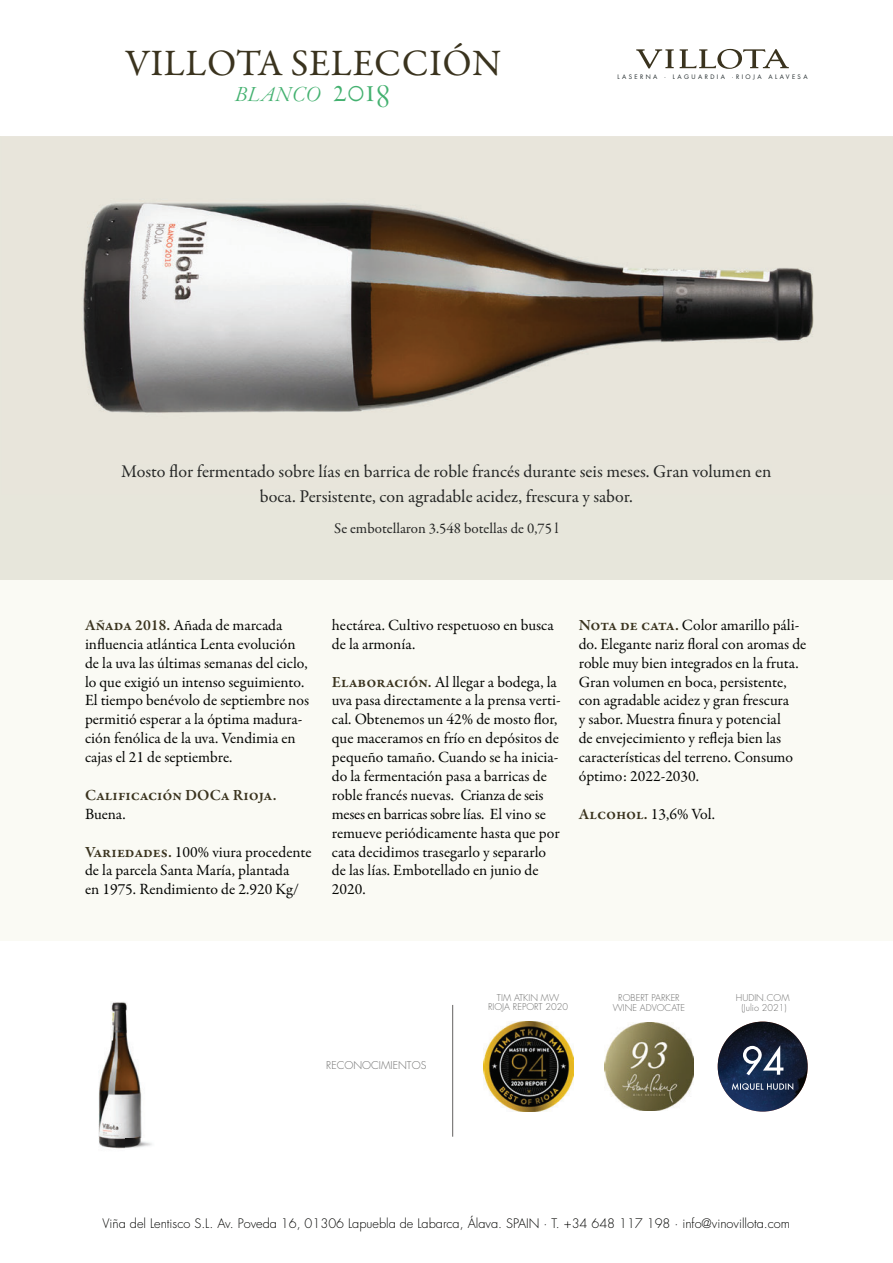
<style>
.page{position:relative;width:893px;height:1263px;background:#fff}
.page>*{position:absolute;margin:0;border:0;box-sizing:border-box;transform-origin:0 0}
.t1{font:37.5px "Garamond Premr Pro";letter-spacing:.02em;color:#3a331e}
.t2{font:30px "Garamond Premr Pro Lt It Disp";color:#44b170}
.t3{font:18px/25.2px "Garamond Premr Pro";color:#262726}
.t4{font:15.75px/18.9px "Garamond Premr Pro";color:#040503}
.t5{font:600 15.75px "Garamond Premr Pro";letter-spacing:-.005em;color:#3a331e}
.t6{font:15px "Garamond Premr Pro";color:#262726}
.t7{font:300 12.75px "Futura Std";color:#040503}
.t8{font:300 10.5px "Futura Std";color:#6f6f6e}
.t9{font:300 9.15px/9.1px "Futura Std";color:#6f6f6e;text-align:center}
.t10{font:6px "Futura Std";letter-spacing:.4em;color:#252d2f}
.s1{font-family:"Garamond Premr Pro Lt Disp";font-size:40.5px}
.s2{font-weight:600;color:#3a331e}
</style>
<div class="page">
<svg style="left:680px;top:49px;width:109px;height:20px"></svg>
<svg style="left:636px;top:49px;width:38px;height:19px"></svg>
<div style="left:0;top:136px;width:893px;height:444px;background:#e7e6db"></div>
<div style="left:0;top:580px;width:893px;height:361px;background:#fafaf4"></div>
<img style="left:718px;top:1022px;width:90px;height:90px;border-radius:50%">
<svg style="left:743px;top:1045px;width:40px;height:30px"></svg>
<svg style="left:732px;top:1083px;width:61px;height:7px"></svg>
<img style="left:98px;top:1002px;width:54px;height:147px">
<img style="left:605px;top:1022px;width:88px;height:89px">
<img style="left:484px;top:1022px;width:90px;height:89px">
<img style="left:83px;top:203px;width:731px;height:210px">
<hr style="left:452px;top:1005px;width:1px;height:132px;background:#636261">
<h1 class="t1" style="left:125px;top:48px;width:378px">VILLOTA SELECCIÓN</h1>
<h2 class="t2" style="left:235px;top:73px;width:157px">blanco <span class="s1">2018</span></h2>
<p class="t10" style="left:617px;top:73px;width:192px">LASERNA · LAGUARDIA ·RIOJA ALAVESA</p>
<p class="t3" style="left:299px;top:460px;width:473px;text-indent:-178px">Mosto flor fermentado sobre lías en barrica de roble francés durante seis meses. Gran volumen en<br>P itt</p>
<p class="t3" style="left:436px;top:485px;width:31px">d bl</p>
<p class="t3" style="left:490px;top:485px;width:42px">id f</p>
<p class="t3" style="left:606px;top:485px;width:10px">b</p>
<p class="t3" style="left:260px;top:485px;width:374px">boca. ers s en e, con agra a e ac ez, rescura y sa or.</p>
<p class="t6" style="left:334px;top:522px;width:226px">Se embotellaron 3.548 botellas de 0,75 l</p>
<p class="t4" style="left:85px;top:617px;width:226px"><span class="s2">Añada 2018.</span> Añada de marcada influencia atlántica Lenta evolución de la uva las últimas semanas del ciclo, lo que exigió un intenso seguimiento.<br>El tiempo benévolo de septiembre nos permitió esperar a la óptima madura&shy;ción fenólica de la uva. Vendimia en cajas el 21 de septiembre.</p>
<p class="t5" style="left:85px;top:785px;width:193px">Calificación DOCa Rioja.</p>
<p class="t4" style="left:85px;top:805px;width:42px">Buena.</p>
<p class="t4" style="left:85px;top:843px;width:228px"><span class="s2">Variedades.</span> 100% viura procedente de la parcela Santa María, plantada<br>en 1975. Rendimiento de 2.920 Kg/</p>
<p class="t4" style="left:332px;top:617px;width:223px">hectárea. Cultivo respetuoso en busca de la armonía.</p>
<p class="t4" style="left:332px;top:673px;width:230px"><span class="s2">Elaboración.</span> Al llegar a bodega, la uva pasa directamente a la prensa verti&shy;cal. Obtenemos un 42% de mosto flor, que maceramos en frío en depósitos de pequeño tamaño. Cuando se ha inicia&shy;do la fermentación pasa a barricas de roble francés nuevas. Crianza de seis meses en barricas sobre lías. El vino se remueve periódicamente hasta que por cata decidimos trasegarlo y separarlo de las lías. Embotellado en junio de 2020.</p>
<p class="t4" style="left:579px;top:617px;width:229px"><span class="s2">Nota de cata.</span> Color amarillo páli&shy;do. Elegante nariz floral con aromas de roble muy bien integrados en la fruta.<br>Gran volumen en boca, persistente, con agradable acidez y gran frescura<br>y sabor. Muestra finura y potencial<br>de envejecimiento y refleja bien las características del terreno. Consumo óptimo: 2022-2030.</p>
<p class="t4" style="left:579px;top:805px;width:138px"><span class="s2">Alcohol.</span> 13,6% Vol.</p>
<p class="t8" style="left:326px;top:1059px;width:102px">RECONOCIMIENTOS</p>
<p class="t9" style="left:488px;top:994px;width:81px">TIM ATKIN MW<br>RIOJA REPORT 2020</p>
<p class="t9" style="left:736px;top:994px;width:55px">HUDIN.COM (Julio 2021)</p>
<p class="t9" style="left:613px;top:994px;width:74px">ROBERT PARKER<br>WINE ADVOCATE</p>
<p class="t7" style="left:103px;top:1217px;width:689px">Viña del Lentisco S.L. Av. Poveda 16, 01306 Lapuebla de Labarca, Álava. SPAIN · T. +34 648 117 198 · info@vinovillota.com</p>
</div>
